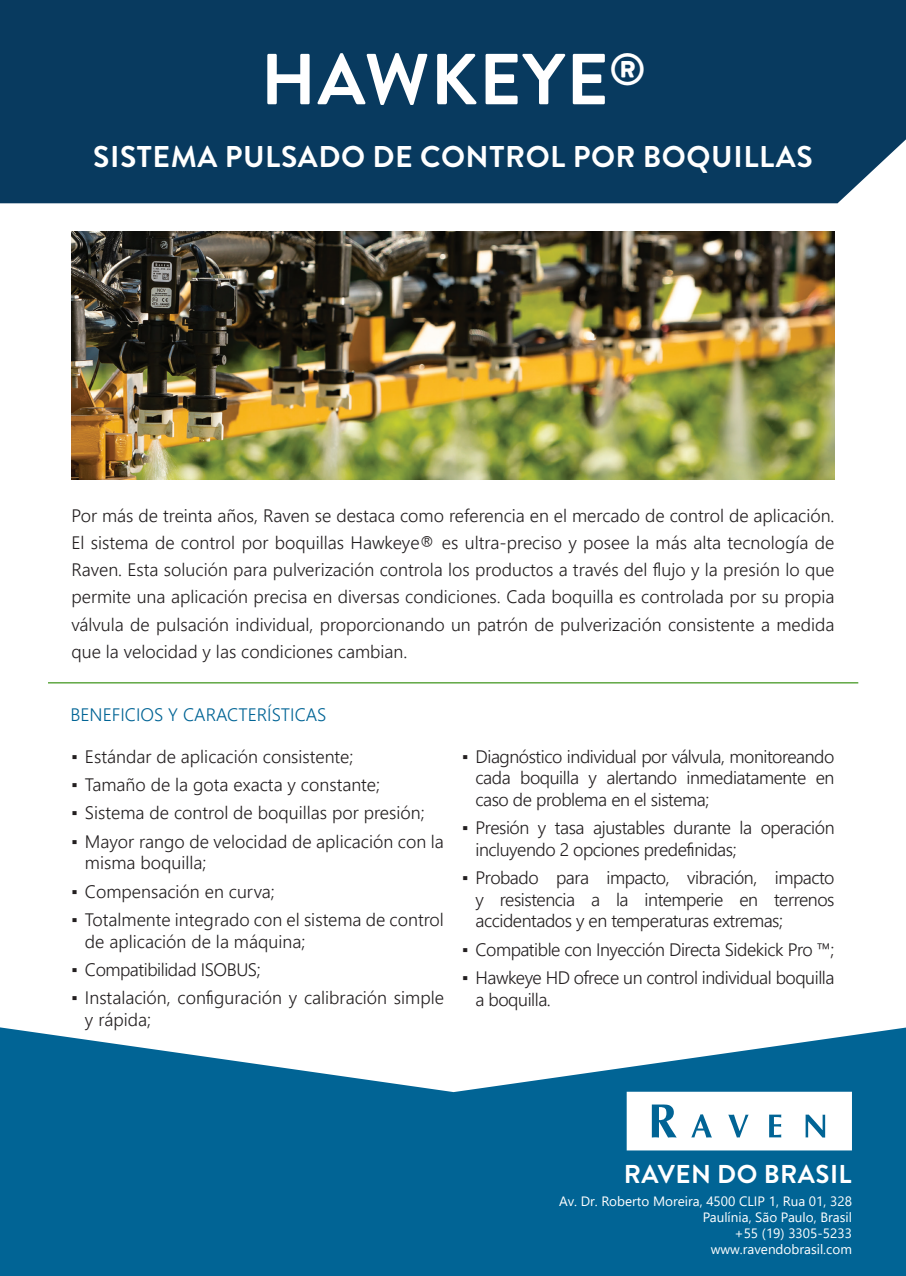
<style>
.page{position:relative;width:906px;height:1276px;background:#fff}
.page>*{position:absolute;margin:0;border:0;box-sizing:border-box;transform-origin:0 0}
.Sub_Headline{font:700 72px "Brandon Grotesque";letter-spacing:.02em;color:#fff}
.t1{font:700 30px "Brandon Grotesque";letter-spacing:.02em;color:#fff}
.Major_Headline{font:700 25.8px "Brandon Grotesque";letter-spacing:.02em;color:#fff}
.t2{font:300 18px/21.6px "Segoe UI";color:#231f20}
.t3{font:300 18px/21.6px "Segoe UI";letter-spacing:-.025em;color:#231f20}
.Article_Text{font:300 18px "Segoe UI";color:#016495}
.Article_Text-2{font:13.5px/16.2px "Segoe UI";color:#fff;text-align:right}
</style>
<div class="page">
<div style="left:0;top:0;width:906px;height:203px;background:#083a5f"></div>
<img style="left:72px;top:232px;width:762px;height:247px">
<hr style="left:48px;top:682px;width:810px;height:1px;background:#60a744">
<svg style="left:0;top:1027px;width:906px;height:249px;background:#2479a3"></svg>
<svg style="left:626px;top:1091px;width:226px;height:59px"></svg>
<p class="Sub_Headline" style="left:261px;top:29px;width:386px">HAWKEYE<sup>®</sup></p>
<p class="t1" style="left:93px;top:136px;width:721px">SISTEMA PULSADO DE CONTROL POR BOQUILLAS</p>
<p class="t2" style="left:71px;top:501px;width:764px;line-height:27px;text-align:justify">Por más de treinta años, Raven se destaca como referencia en el mercado de control de aplicación.<br>El sistema de control por boquillas Hawkeye® es ultra-preciso y posee la más alta tecnología de Raven. Esta solución para pulverización controla los productos a través del flujo y la presión lo que permite una aplicación precisa en diversas condiciones. Cada boquilla es controlada por su propia válvula de pulsación individual, proporcionando un patrón de pulverización consistente a medida que la velocidad y las condiciones cambian.</p>
<p class="Article_Text" style="left:70px;top:698px;width:257px">BENEFICIOS Y CARACTERÍSTICAS</p>
<p class="t2" style="left:71px;top:743px;width:283px">▪ Estándar de aplicación consistente;</p>
<p class="t2" style="left:71px;top:772px;width:310px">▪ Tamaño de la gota exacta y constante;</p>
<p class="t2" style="left:71px;top:800px;width:355px">▪ Sistema de control de boquillas por presión;</p>
<p class="t2" style="left:85px;top:828px;width:360px;text-indent:-14px">▪ Mayor rango de velocidad de aplicación con la misma boquilla;</p>
<p class="t2" style="left:71px;top:878px;width:205px">▪ Compensación en curva;</p>
<p class="t2" style="left:85px;top:907px;width:360px;text-indent:-14px">▪ Totalmente integrado con el sistema de control de aplicación de la máquina;</p>
<p class="t3" style="left:71px;top:957px;width:191px">▪ Compatibilidad ISOBUS;</p>
<p class="t2" style="left:85px;top:985px;width:360px;text-indent:-14px">▪ Instalación, configuración y calibración simple y rápida;</p>
<p class="t2" style="left:475px;top:743px;width:360px;text-align:justify;text-indent:-14px">▪ Diagnóstico individual por válvula, monitoreando cada boquilla y alertando inmediatamente en caso de problema en el sistema;</p>
<p class="t3" style="left:475px;top:815px;width:360px;text-indent:-14px">▪ Presión y tasa ajustables durante la operación incluyendo 2 opciones predefinidas;</p>
<p class="t2" style="left:475px;top:865px;width:360px;text-align:justify;text-indent:-14px">▪ Probado para impacto, vibración, impacto y resistencia a la intemperie en terrenos accidentados y en temperaturas extremas;</p>
<p class="t3" style="left:462px;top:936px;width:374px">▪ Compatible con Inyección Directa Sidekick Pro ™;</p>
<p class="t3" style="left:475px;top:965px;width:360px;text-indent:-14px">▪ Hawkeye HD ofrece un control individual boquilla a boquilla.</p>
<p class="Major_Headline" style="left:624px;top:1155px;width:229px">RAVEN DO BRASIL</p>
<p class="Article_Text-2" style="left:559px;top:1191px;width:294px">Av. Dr. Roberto Moreira, 4500 CLIP 1, Rua 01, 328<br>Paulínia, São Paulo, Brasil<br>+55 (19) 3305-5233<br>www.ravendobrasil.com</p>
</div>
